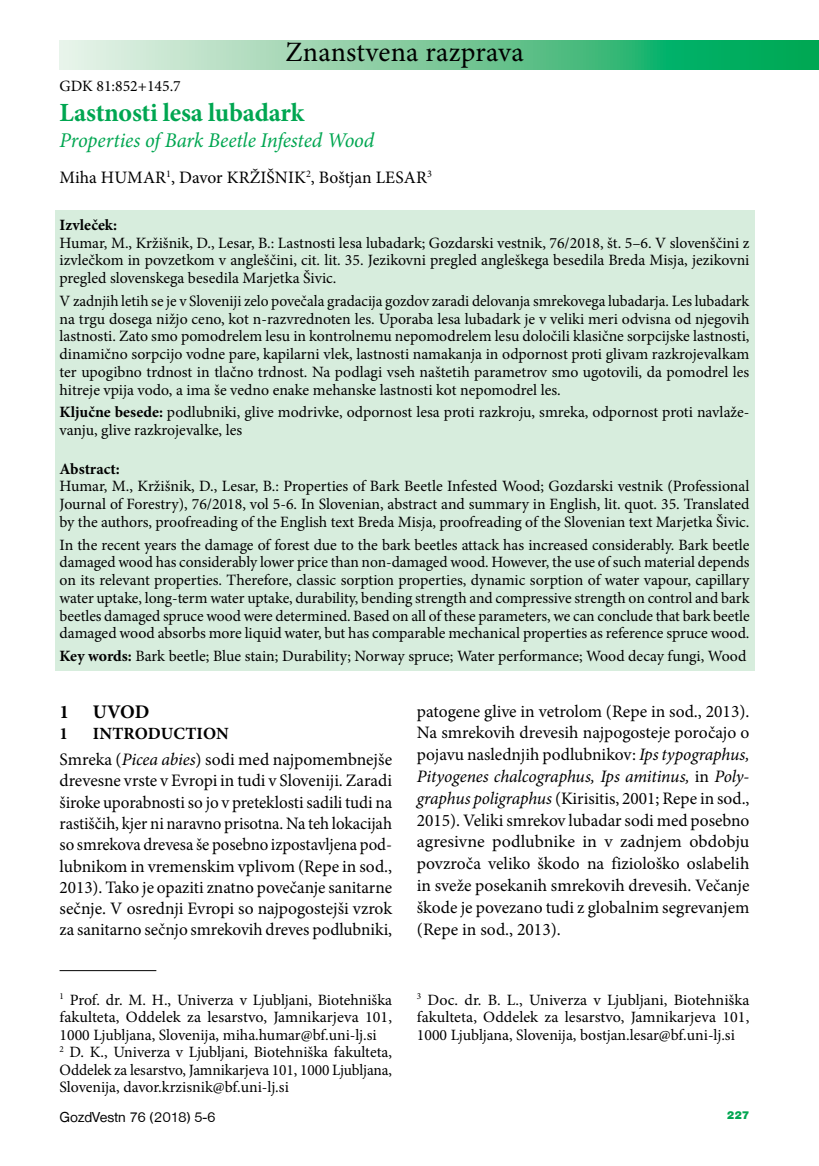
<style>
.page{position:relative;width:819px;height:1166px;background:#fff}
.page>*{position:absolute;margin:0;border:0;box-sizing:border-box;transform-origin:0 0}
.t1{font:28px "Minion Pro";letter-spacing:.01em;color:#000}
.t2{font:700 26.25px "Minion Pro";letter-spacing:-.01em;color:#00a651}
.t3{font:italic 21px "Minion Pro";letter-spacing:-.01em;color:#00a651}
.t4{font:700 19.25px "Minion Pro";color:#000}
.t5{font:17.5px/21.7px "Minion Pro";color:#000;text-align:justify}
.t6{font:700 17.15px "Minion Pro";letter-spacing:.01em;color:#000}
.t7{font:15.75px/17.7px "Minion Pro";color:#000;text-align:justify}
.t8{font:700 15.75px "Minion Pro";color:#000}
.t9{font:14.88px "Nimbus San DEE";color:#000}
.t10{font:11.38px "Nimbus San DEE Blac";color:#00a651}
.t11{font:10.15px "Minion Pro";color:#000}
.s1{font-weight:700}
.s2{font-style:italic}
</style>
<div class="page">
<svg style="left:60px;top:40px;width:759px;height:29px;background:#70c999"></svg>
<div style="left:55px;top:210px;width:699px;height:460px;background:#d7eddd"></div>
<hr style="left:60px;top:970px;width:96px;height:1px;background:#000">
<h1 class="t1" style="left:285px;top:33px;width:240px">Znanstvena razprava</h1>
<p class="t7" style="left:60px;top:77px;width:123px">GDK 81:852+145.7</p>
<h2 class="t2" style="left:60px;top:94px;width:246px">Lastnosti lesa lubadark</h2>
<h3 class="t3" style="left:60px;top:125px;width:316px">Properties of Bark Beetle Infested Wood</h3>
<p class="t5" style="left:60px;top:166px;width:69px">Miha Humar</p>
<p class="t5" style="left:166px;top:166px;width:231px"><sup>1</sup>, Davor Kržišnik<sup>2</sup>, Boštjan Lesar</p>
<p class="t11" style="left:427px;top:167px;width:6px">3</p>
<p class="t8" style="left:60px;top:214px;width:59px">Izvleček:</p>
<p class="t7" style="left:60px;top:234px;width:691px">Humar, M., Kržišnik, D., Lesar, B.: Lastnosti lesa lubadark; Gozdarski vestnik, 76/2018, št. 5–6. V slovenščini z izvlečkom in povzetkom v angleščini, cit. lit. 35. Jezikovni pregled angleškega besedila Breda Misja, jezikovni pregled slovenskega besedila Marjetka Šivic.</p>
<p class="t7" style="left:60px;top:292px;width:691px">V zadnjih letih se je v Sloveniji zelo povečala gradacija gozdov zaradi delovanja smrekovega lubadarja. Les lubadark na trgu dosega nižjo ceno, kot n-razvrednoten les. Uporaba lesa lubadark je v veliki meri odvisna od njegovih lastnosti. Zato smo pomodrelem lesu in kontrolnemu nepomodrelem lesu določili klasične sorpcijske lastnosti, dinamično sorpcijo vodne pare, kapilarni vlek, lastnosti namakanja in odpornost proti glivam razkrojevalkam ter upogibno trdnost in tlačno trdnost. Na podlagi vseh naštetih parametrov smo ugotovili, da pomodrel les hitreje vpija vodo, a ima še vedno enake mehanske lastnosti kot nepomodrel les.</p>
<p class="t7" style="left:60px;top:403px;width:691px"><span class="s1">Ključne besede:</span> podlubniki, glive modrivke, odpornost lesa proti razkroju, smreka, odpornost proti navlaže&shy;vanju, glive razkrojevalke, les</p>
<p class="t8" style="left:60px;top:458px;width:62px">Abstract:</p>
<p class="t7" style="left:60px;top:477px;width:691px">Humar, M., Kržišnik, D., Lesar, B.: Properties of Bark Beetle Infested Wood; Gozdarski vestnik (Professional Journal of Forestry), 76/2018, vol 5-6. In Slovenian, abstract and summary in English, lit. quot. 35. Translated by the authors, proofreading of the English text Breda Misja, proofreading of the Slovenian text Marjetka Šivic.</p>
<p class="t7" style="left:60px;top:536px;width:691px">In the recent years the damage of forest due to the bark beetles attack has increased considerably. Bark beetle damaged wood has considerably lower price than non-damaged wood. However, the use of such material depends on its relevant properties. Therefore, classic sorption properties, dynamic sorption of water vapour, capillary water uptake, long-term water uptake, durability, bending strength and compressive strength on control and bark beetles damaged spruce wood were determined. Based on all of these parameters, we can conclude that bark beetle damaged wood absorbs more liquid water, but has comparable mechanical properties as reference spruce wood.</p>
<p class="t7" style="left:60px;top:647px;width:688px"><span class="s1">Key words:</span> Bark beetle; Blue stain; Durability; Norway spruce; Water performance; Wood decay fungi, Wood</p>
<p class="t4" style="left:60px;top:698px;width:91px">1 Uvod</p>
<p class="t6" style="left:60px;top:721px;width:10px">1</p>
<p class="t6" style="left:93px;top:721px;width:137px">Introduction</p>
<p class="t5" style="left:60px;top:749px;width:334px;line-height:21.2px">Smreka (<span class="s2">Picea abies</span>) sodi med najpomembnejše drevesne vrste v Evropi in tudi v Sloveniji. Zaradi široke uporabnosti so jo v preteklosti sadili tudi na rastiščih, kjer ni naravno prisotna. Na teh lokacijah so smrekova drevesa še posebno izpostavljena pod&shy;lubnikom in vremenskim vplivom (Repe in sod., 2013). Tako je opaziti znatno povečanje sanitarne sečnje. V osrednji Evropi so najpogostejši vzrok za sanitarno sečnjo smrekovih dreves podlubniki,</p>
<p class="t5" style="left:417px;top:700px;width:334px">patogene glive in vetrolom (Repe in sod., 2013).<br>Na smrekovih drevesih najpogosteje poročajo o pojavu naslednjih podlubnikov: <span class="s2">Ips typographus, Pityogenes chalcographus, Ips amitinus,</span> in <span class="s2">Poly&shy;graphus poligraphus</span> (Kirisitis, 2001; Repe in sod., 2015). Veliki smrekov lubadar sodi med posebno agresivne podlubnike in v zadnjem obdobju povzroča veliko škodo na fiziološko oslabelih in sveže posekanih smrekovih drevesih. Večanje škode je povezano tudi z globalnim segrevanjem (Repe in sod., 2013).</p>
<p class="t7" style="left:60px;top:991px;width:334px;text-align:left"><sup>1</sup> Prof. dr. M. H., Univerza v Ljubljani, Biotehniška fakulteta, Oddelek za lesarstvo, Jamnikarjeva 101, 1000 Ljubljana, Slovenija, miha.humar@bf.uni-lj.si<br><sup>2</sup> D. K., Univerza v Ljubljani, Biotehniška fakulteta, Oddelek za lesarstvo, Jamnikarjeva 101, 1000 Ljubljana, Slovenija, davor.krzisnik@bf.uni-lj.si</p>
<p class="t7" style="left:417px;top:991px;width:334px"><sup>3</sup> Doc. dr. B. L., Univerza v Ljubljani, Biotehniška fakulteta, Oddelek za lesarstvo, Jamnikarjeva 101, 1000 Ljubljana, Slovenija, bostjan.lesar@bf.uni-lj.si</p>
<p class="t9" style="left:60px;top:1109px;width:158px">GozdVestn 76 (2018) 5-6</p>
<p class="t10" style="left:726px;top:1109px;width:24px">227</p>
</div>
